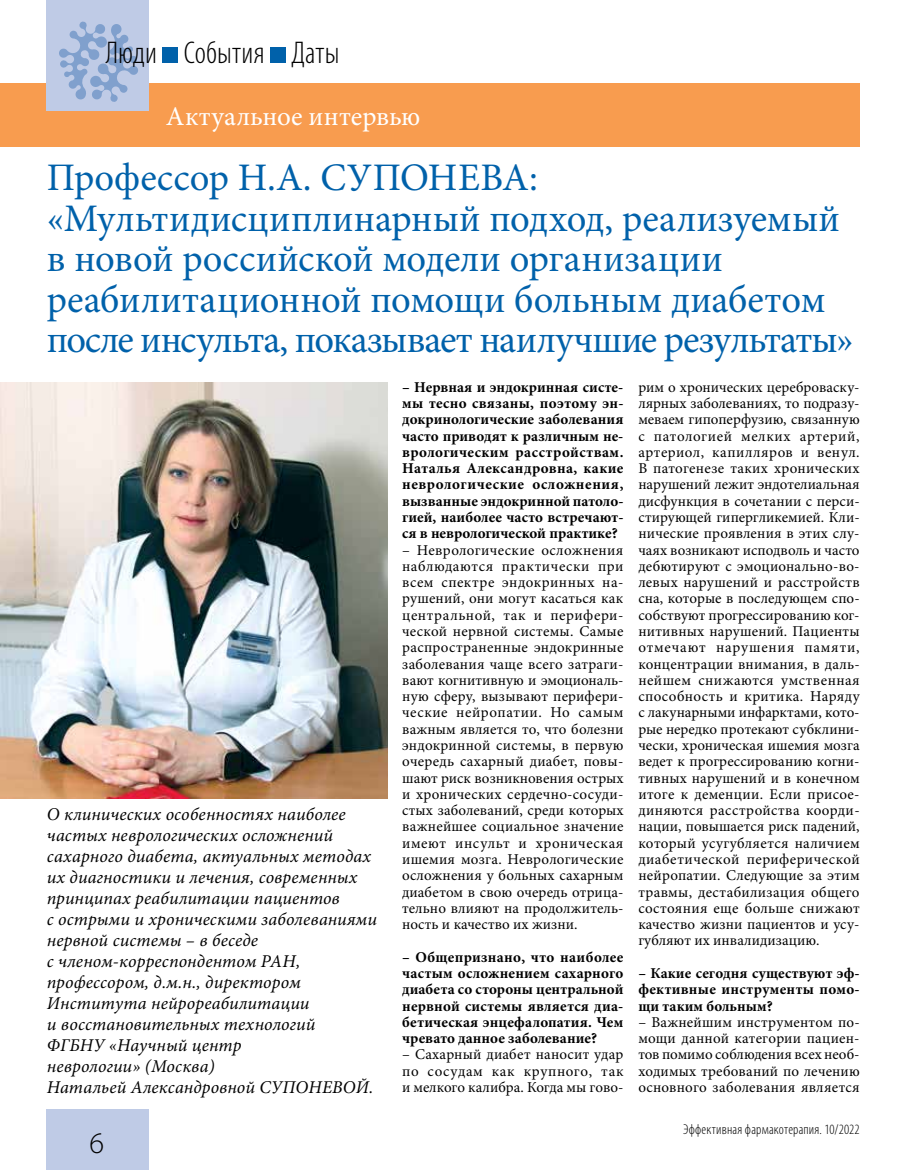
<style>
.page{position:relative;width:915px;height:1170px;background:#fff}
.page>*{position:absolute;margin:0;border:0;box-sizing:border-box;transform-origin:0 0}
.t1{font:39px/40.5px "Minion Pro";color:#0061aa}
.t2{font:300 condensed 31.5px "Myriad Pro";letter-spacing:.005em;color:#000}
.t3{font:300 30px "Myriad Pro";color:#000}
.t4{font:27px "Minion Pro";letter-spacing:.01em;color:#fff}
.t5{font:italic 18px/21px "Minion Pro";letter-spacing:.01em;color:#000}
.t6{font:15px/16.2px "Minion Pro";letter-spacing:.01em;color:#000;text-align:justify}
.t7{font:700 15px/16.2px "Minion Pro";letter-spacing:.01em;color:#000;text-align:justify}
.t8{font:300 condensed 14.25px "Myriad Pro";letter-spacing:.015em;color:#000}
</style>
<div class="page">
<div style="left:0;top:83px;width:859px;height:64px;background:#f89c4f"></div>
<div style="left:47px;top:0;width:102px;height:111px;background:#bfcbe6"></div>
<div style="left:47px;top:1108px;width:102px;height:61px;background:#bfcbe6"></div>
<svg style="left:59px;top:22px;width:79px;height:80px"></svg>
<div style="left:162px;top:47px;width:16px;height:16px;background:#0061aa"></div>
<div style="left:270px;top:47px;width:16px;height:16px;background:#0061aa"></div>
<img style="left:0;top:383px;width:387px;height:415px">
<h2 class="t2" style="left:106px;top:34px;width:235px">Люди События Даты</h2>
<h3 class="t4" style="left:166px;top:98px;width:256px">Актуальное интервью</h3>
<h1 class="t1" style="left:47px;top:157px;width:808px">Профессор Н.А. Супонева: «Мультидисциплинарный подход, реализуемый в новой российской модели организации реабилитационной помощи больным диабетом после инсульта, показывает наилучшие результаты»</h1>
<p class="t5" style="left:47px;top:803px;width:331px">О клинических особенностях наиболее частых неврологических осложнений сахарного диабета, актуальных методах их диагностики и лечения, современных принципах реабилитации пациентов<br>с острыми и хроническими заболеваниями нервной системы – в беседе<br>с членом-корреспондентом РАН, профессором, д.м.н., директором Института нейрореабилитации<br>и восстановительных технологий ФГБНУ «Научный центр<br>неврологии» (Москва)<br>Натальей Александровной СУПОНЕВОЙ.</p>
<h3 class="t3" style="left:89px;top:1125px;width:16px">6</h3>
<p class="t7" style="left:402px;top:378px;width:223px">– Нервная и эндокринная систе&shy;мы тесно связаны, поэтому эн&shy;докринологические заболевания часто приводят к различным не&shy;врологическим расстройствам.<br>Наталья Александровна, какие неврологические осложнения, вызванные эндокринной патоло&shy;гией, наиболее часто встречают&shy;ся в неврологической практике?</p>
<p class="t6" style="left:402px;top:541px;width:223px">– Неврологические осложнения наблюдаются практически при всем спектре эндокринных на&shy;рушений, они могут касаться как центральной, так и перифери&shy;ческой нервной системы. Самые распространенные эндокринные заболевания чаще всего затраги&shy;вают когнитивную и эмоциональ&shy;ную сферу, вызывают перифери&shy;ческие нейропатии. Но самым важным является то, что болезни эндокринной системы, в первую очередь сахарный диабет, повы&shy;шают риск возникновения острых и хронических сердечно-сосуди&shy;стых заболеваний, среди которых важнейшее социальное значение имеют инсульт и хроническая ишемия мозга. Неврологические осложнения у больных сахарным диабетом в свою очередь отрица&shy;тельно влияют на продолжитель&shy;ность и качество их жизни.</p>
<p class="t7" style="left:402px;top:948px;width:223px">– Общепризнано, что наиболее частым осложнением сахарного диабета со стороны центральной нервной системы является диа&shy;бетическая энцефалопатия. Чем чревато данное заболевание?</p>
<p class="t6" style="left:402px;top:1046px;width:223px">– Сахарный диабет наносит удар по сосудам как крупного, так и мелкого калибра. Когда мы гово-</p>
<p class="t6" style="left:638px;top:379px;width:223px">рим о хронических цереброваску&shy;лярных заболеваниях, то подразу&shy;меваем гипоперфузию, связанную с патологией мелких артерий, артериол, капилляров и венул.<br>В патогенезе таких хронических нарушений лежит эндотелиальная дисфункция в сочетании с перси&shy;стирующей гипергликемией. Кли&shy;нические проявления в этих слу&shy;чаях возникают исподволь и часто дебютируют с эмоционально-во&shy;левых нарушений и расстройств сна, которые в последующем спо&shy;собствуют прогрессированию ког&shy;нитивных нарушений. Пациенты отмечают нарушения памяти, концентрации внимания, в даль&shy;нейшем снижаются умственная способность и критика. Наряду с лакунарными инфарктами, кото&shy;рые нередко протекают субклини&shy;чески, хроническая ишемия мозга ведет к прогрессированию когни&shy;тивных нарушений и в конечном итоге к деменции. Если присое&shy;диняются расстройства коорди&shy;нации, повышается риск падений, который усугубляется наличием диабетической периферической нейропатии. Следующие за этим травмы, дестабилизация общего состояния еще больше снижают качество жизни пациентов и усу&shy;губляют их инвалидизацию.</p>
<p class="t7" style="left:638px;top:964px;width:223px">– Какие сегодня существуют эф&shy;фективные инструменты помо&shy;щи таким больным?</p>
<p class="t6" style="left:638px;top:1013px;width:223px">– Важнейшим инструментом по&shy;мощи данной категории пациен&shy;тов помимо соблюдения всех необ&shy;ходимых требований по лечению основного заболевания является</p>
<p class="t8" style="left:683px;top:1120px;width:178px">Эффективная фармакотерапия. 10/2022</p>
</div>
